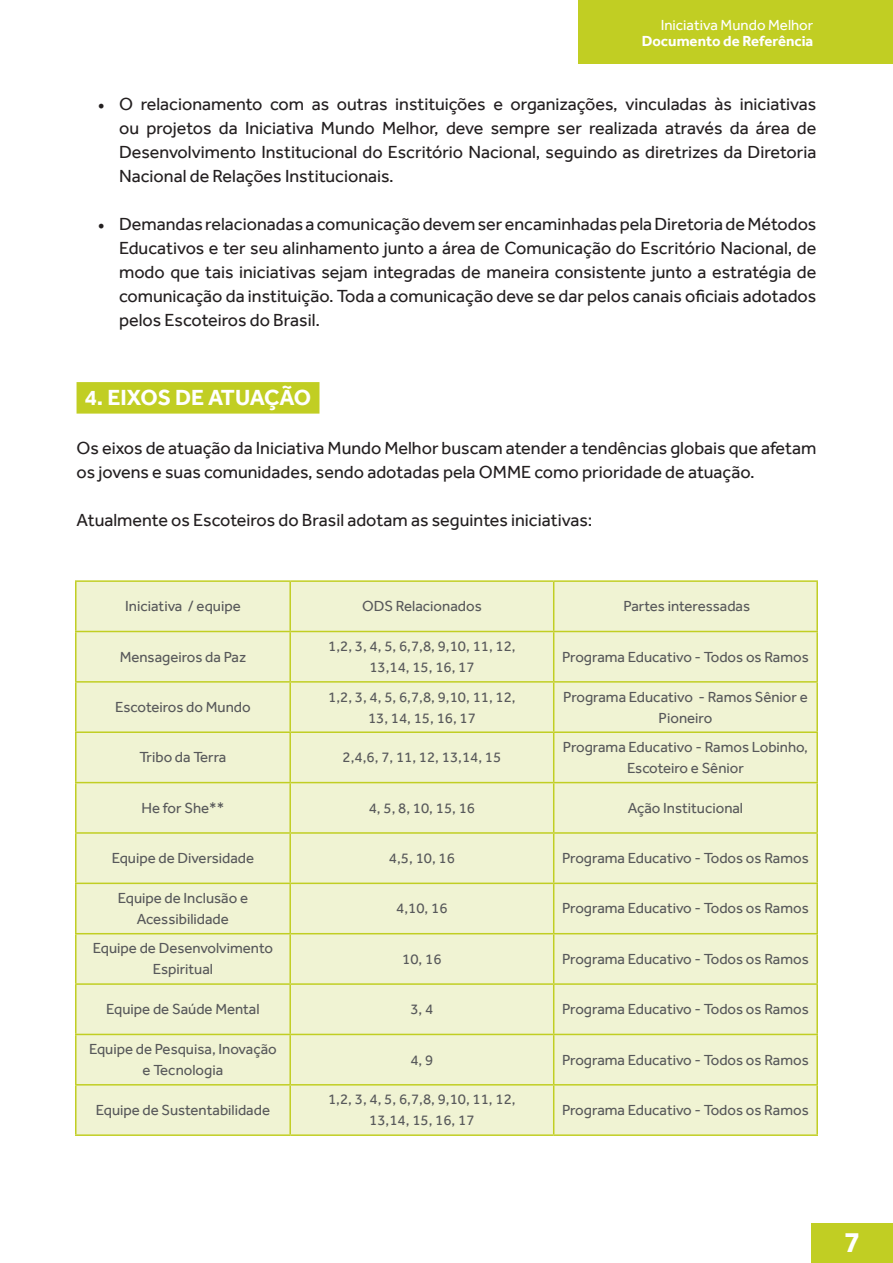
<style>
.page{position:relative;width:893px;height:1263px;background:#fff}
.page>*{position:absolute;margin:0;border:0;box-sizing:border-box;transform-origin:0 0}
.t1{font:700 30px "Effra";color:#fff}
.t2{font:700 22.5px "Effra";color:#fff}
.t3{font:18px/24px "Effra";color:#231f20;text-align:justify}
.t4{font:15px/21px "Effra";color:#57585a;text-align:center}
.t5{font:15px "Effra";color:#fff}
.t6{font:700 15px "Effra";color:#fff}
.t7{font:300 15px "Effra";color:#fff}
.s1{font-family:"Minion Pro"}
</style>
<div class="page">
<div style="left:812px;top:1223px;width:81px;height:40px;background:#c1ce23"></div>
<div style="left:578px;top:0;width:315px;height:64px;background:#c1ce23"></div>
<div style="left:77px;top:382px;width:242px;height:32px;background:#c1ce23"></div>
<div style="left:77px;top:582px;width:739px;height:552px;background:#f0f3d3"></div>
<hr style="left:75px;top:580px;width:215px;height:2px;background:#c1ce23">
<hr style="left:75px;top:582px;width:2px;height:49px;background:#c1ce23">
<hr style="left:290px;top:580px;width:264px;height:2px;background:#c1ce23">
<hr style="left:289px;top:582px;width:2px;height:49px;background:#c1ce23">
<hr style="left:554px;top:580px;width:264px;height:2px;background:#c1ce23">
<hr style="left:553px;top:582px;width:1px;height:49px;background:#c1ce23">
<hr style="left:816px;top:582px;width:2px;height:49px;background:#c1ce23">
<hr style="left:75px;top:631px;width:215px;height:1px;background:#c1ce23">
<hr style="left:75px;top:632px;width:2px;height:49px;background:#c1ce23">
<hr style="left:290px;top:631px;width:264px;height:1px;background:#c1ce23">
<hr style="left:289px;top:632px;width:2px;height:49px;background:#c1ce23">
<hr style="left:554px;top:631px;width:264px;height:1px;background:#c1ce23">
<hr style="left:553px;top:632px;width:1px;height:49px;background:#c1ce23">
<hr style="left:816px;top:632px;width:2px;height:49px;background:#c1ce23">
<hr style="left:75px;top:681px;width:215px;height:2px;background:#c1ce23">
<hr style="left:75px;top:683px;width:2px;height:48px;background:#c1ce23">
<hr style="left:290px;top:681px;width:264px;height:2px;background:#c1ce23">
<hr style="left:289px;top:683px;width:2px;height:48px;background:#c1ce23">
<hr style="left:554px;top:681px;width:264px;height:2px;background:#c1ce23">
<hr style="left:553px;top:683px;width:1px;height:48px;background:#c1ce23">
<hr style="left:816px;top:683px;width:2px;height:48px;background:#c1ce23">
<hr style="left:75px;top:731px;width:215px;height:2px;background:#c1ce23">
<hr style="left:75px;top:733px;width:2px;height:49px;background:#c1ce23">
<hr style="left:290px;top:731px;width:264px;height:2px;background:#c1ce23">
<hr style="left:289px;top:733px;width:2px;height:49px;background:#c1ce23">
<hr style="left:554px;top:731px;width:264px;height:2px;background:#c1ce23">
<hr style="left:553px;top:733px;width:1px;height:49px;background:#c1ce23">
<hr style="left:816px;top:733px;width:2px;height:49px;background:#c1ce23">
<hr style="left:75px;top:782px;width:215px;height:1px;background:#c1ce23">
<hr style="left:75px;top:783px;width:2px;height:49px;background:#c1ce23">
<hr style="left:290px;top:782px;width:264px;height:1px;background:#c1ce23">
<hr style="left:289px;top:783px;width:2px;height:49px;background:#c1ce23">
<hr style="left:554px;top:782px;width:264px;height:1px;background:#c1ce23">
<hr style="left:553px;top:783px;width:1px;height:49px;background:#c1ce23">
<hr style="left:816px;top:783px;width:2px;height:49px;background:#c1ce23">
<hr style="left:75px;top:832px;width:215px;height:2px;background:#c1ce23">
<hr style="left:75px;top:834px;width:2px;height:48px;background:#c1ce23">
<hr style="left:290px;top:832px;width:264px;height:2px;background:#c1ce23">
<hr style="left:289px;top:834px;width:2px;height:48px;background:#c1ce23">
<hr style="left:554px;top:832px;width:264px;height:2px;background:#c1ce23">
<hr style="left:553px;top:834px;width:1px;height:48px;background:#c1ce23">
<hr style="left:816px;top:834px;width:2px;height:48px;background:#c1ce23">
<hr style="left:75px;top:882px;width:215px;height:2px;background:#c1ce23">
<hr style="left:75px;top:884px;width:2px;height:49px;background:#c1ce23">
<hr style="left:290px;top:882px;width:264px;height:2px;background:#c1ce23">
<hr style="left:289px;top:884px;width:2px;height:49px;background:#c1ce23">
<hr style="left:554px;top:882px;width:264px;height:2px;background:#c1ce23">
<hr style="left:553px;top:884px;width:1px;height:49px;background:#c1ce23">
<hr style="left:816px;top:884px;width:2px;height:49px;background:#c1ce23">
<hr style="left:75px;top:933px;width:215px;height:1px;background:#c1ce23">
<hr style="left:75px;top:934px;width:2px;height:49px;background:#c1ce23">
<hr style="left:290px;top:933px;width:264px;height:1px;background:#c1ce23">
<hr style="left:289px;top:934px;width:2px;height:49px;background:#c1ce23">
<hr style="left:554px;top:933px;width:264px;height:1px;background:#c1ce23">
<hr style="left:553px;top:934px;width:1px;height:49px;background:#c1ce23">
<hr style="left:816px;top:934px;width:2px;height:49px;background:#c1ce23">
<hr style="left:75px;top:983px;width:215px;height:2px;background:#c1ce23">
<hr style="left:75px;top:985px;width:2px;height:49px;background:#c1ce23">
<hr style="left:290px;top:983px;width:264px;height:2px;background:#c1ce23">
<hr style="left:289px;top:985px;width:2px;height:49px;background:#c1ce23">
<hr style="left:554px;top:983px;width:264px;height:2px;background:#c1ce23">
<hr style="left:553px;top:985px;width:1px;height:49px;background:#c1ce23">
<hr style="left:816px;top:985px;width:2px;height:49px;background:#c1ce23">
<hr style="left:75px;top:1034px;width:215px;height:1px;background:#c1ce23">
<hr style="left:75px;top:1035px;width:2px;height:49px;background:#c1ce23">
<hr style="left:290px;top:1034px;width:264px;height:1px;background:#c1ce23">
<hr style="left:289px;top:1035px;width:2px;height:49px;background:#c1ce23">
<hr style="left:554px;top:1034px;width:264px;height:1px;background:#c1ce23">
<hr style="left:553px;top:1035px;width:1px;height:49px;background:#c1ce23">
<hr style="left:816px;top:1035px;width:2px;height:49px;background:#c1ce23">
<hr style="left:75px;top:1084px;width:215px;height:1px;background:#c1ce23">
<hr style="left:75px;top:1085px;width:2px;height:49px;background:#c1ce23">
<hr style="left:290px;top:1084px;width:264px;height:1px;background:#c1ce23">
<hr style="left:289px;top:1085px;width:2px;height:49px;background:#c1ce23">
<hr style="left:554px;top:1084px;width:264px;height:1px;background:#c1ce23">
<hr style="left:553px;top:1085px;width:1px;height:49px;background:#c1ce23">
<hr style="left:816px;top:1085px;width:2px;height:49px;background:#c1ce23">
<hr style="left:75px;top:1134px;width:215px;height:2px;background:#c1ce23">
<hr style="left:290px;top:1134px;width:264px;height:2px;background:#c1ce23">
<hr style="left:554px;top:1134px;width:264px;height:2px;background:#c1ce23">
<p class="t5" style="left:661px;top:16px;width:154px">Iniciativa Mundo Melhor</p>
<p class="t6" style="left:642px;top:32px;width:173px">Documento de Referência</p>
<p class="t7" style="left:672px;top:36px;width:124px">Código de Conduta</p>
<p class="t3" style="left:119px;top:92px;width:699px;text-indent:-21px"><span class="s1">•</span> O relacionamento com as outras instituições e organizações, vinculadas às iniciativas ou projetos da Iniciativa Mundo Melhor, deve sempre ser realizada através da área de Desenvolvimento Institucional do Escritório Nacional, seguindo as diretrizes da Diretoria Nacional de Relações Institucionais.</p>
<p class="t3" style="left:119px;top:212px;width:699px;text-indent:-21px"><span class="s1">•</span> Demandas relacionadas a comunicação devem ser encaminhadas pela Diretoria de Métodos Educativos e ter seu alinhamento junto a área de Comunicação do Escritório Nacional, de modo que tais iniciativas sejam integradas de maneira consistente junto a estratégia de comunicação da instituição. Toda a comunicação deve se dar pelos canais oficiais adotados pelos Escoteiros do Brasil.</p>
<p class="t2" style="left:85px;top:384px;width:228px">4. EIXOS DE ATUAÇÃO</p>
<p class="t3" style="left:77px;top:436px;width:741px">Os eixos de atuação da Iniciativa Mundo Melhor buscam atender a tendências globais que afetam os jovens e suas comunidades, sendo adotadas pela OMME como prioridade de atuação.</p>
<p class="t3" style="left:77px;top:508px;width:517px">Atualmente os Escoteiros do Brasil adotam as seguintes iniciativas:</p>
<p class="t4" style="left:125px;top:596px;width:117px">Iniciativa / equipe</p>
<p class="t4" style="left:362px;top:596px;width:121px">ODS Relacionados</p>
<p class="t4" style="left:623px;top:596px;width:128px">Partes interessadas</p>
<p class="t4" style="left:120px;top:646px;width:128px">Mensageiros da Paz</p>
<p class="t4" style="left:328px;top:635px;width:189px">1,2, 3, 4, 5, 6,7,8, 9,10, 11, 12,<br>13,14, 15, 16, 17</p>
<p class="t4" style="left:562px;top:646px;width:248px">Programa Educativo - Todos os Ramos</p>
<p class="t4" style="left:115px;top:696px;width:137px">Escoteiros do Mundo</p>
<p class="t4" style="left:328px;top:686px;width:189px">1,2, 3, 4, 5, 6,7,8, 9,10, 11, 12,<br>13, 14, 15, 16, 17</p>
<p class="t4" style="left:563px;top:686px;width:246px">Programa Educativo - Ramos Sênior e<br>Pioneiro</p>
<p class="t4" style="left:139px;top:747px;width:89px">Tribo da Terra</p>
<p class="t4" style="left:343px;top:747px;width:160px">2,4,6, 7, 11, 12, 13,14, 15</p>
<p class="t4" style="left:563px;top:736px;width:247px">Programa Educativo - Ramos Lobinho,<br>Escoteiro e Sênior</p>
<p class="t4" style="left:142px;top:797px;width:84px">He for She**</p>
<p class="t4" style="left:369px;top:797px;width:108px">4, 5, 8, 10, 15, 16</p>
<p class="t4" style="left:628px;top:797px;width:117px">Ação Institucional</p>
<p class="t4" style="left:112px;top:847px;width:144px">Equipe de Diversidade</p>
<p class="t4" style="left:389px;top:847px;width:67px">4,5, 10, 16</p>
<p class="t4" style="left:562px;top:847px;width:248px">Programa Educativo - Todos os Ramos</p>
<p class="t4" style="left:118px;top:887px;width:132px">Equipe de Inclusão e<br>Acessibilidade</p>
<p class="t4" style="left:396px;top:898px;width:53px">4,10, 16</p>
<p class="t4" style="left:562px;top:898px;width:248px">Programa Educativo - Todos os Ramos</p>
<p class="t4" style="left:93px;top:938px;width:182px">Equipe de Desenvolvimento<br>Espiritual</p>
<p class="t4" style="left:402px;top:948px;width:41px">10, 16</p>
<p class="t4" style="left:562px;top:948px;width:248px">Programa Educativo - Todos os Ramos</p>
<p class="t4" style="left:106px;top:998px;width:155px">Equipe de Saúde Mental</p>
<p class="t4" style="left:410px;top:998px;width:24px">3, 4</p>
<p class="t4" style="left:562px;top:998px;width:248px">Programa Educativo - Todos os Ramos</p>
<p class="t4" style="left:89px;top:1038px;width:189px">Equipe de Pesquisa, Inovação e Tecnologia</p>
<p class="t4" style="left:410px;top:1049px;width:24px">4, 9</p>
<p class="t4" style="left:562px;top:1049px;width:248px">Programa Educativo - Todos os Ramos</p>
<p class="t4" style="left:96px;top:1099px;width:176px">Equipe de Sustentabilidade</p>
<p class="t4" style="left:328px;top:1089px;width:189px">1,2, 3, 4, 5, 6,7,8, 9,10, 11, 12,<br>13,14, 15, 16, 17</p>
<p class="t4" style="left:562px;top:1099px;width:248px">Programa Educativo - Todos os Ramos</p>
<h1 class="t1" style="left:844px;top:1224px;width:18px">7</h1>
</div>
